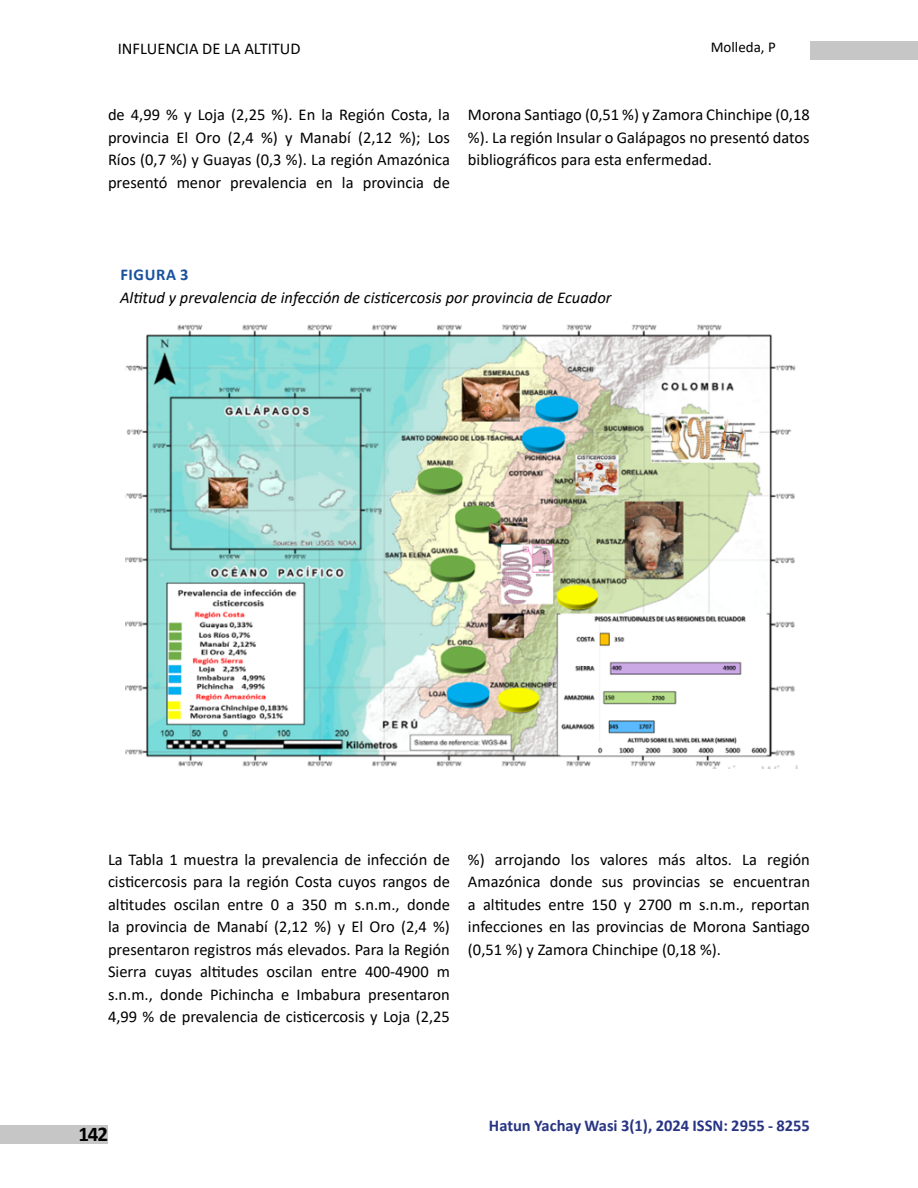
<style>
.page{position:relative;width:918px;height:1188px;background:#fff}
.page>*{position:absolute;margin:0;border:0;box-sizing:border-box;transform-origin:0 0}
.t1{font:700 21px "Calibri";color:#000}
.t2{font:16.5px/22.5px "Calibri";color:#000;text-align:justify}
.t3{font:italic 16.5px "Calibri";color:#000}
.t4{font:700 16.5px "Calibri";color:#283583}
.t5{font:700 16.5px "Calibri";letter-spacing:.04em;color:#19519f}
.t6{font:15px "Calibri";color:#000}
</style>
<div class="page">
<div style="left:0;top:1125px;width:108px;height:19px;background:#c6c6c6"></div>
<div style="left:810px;top:41px;width:108px;height:19px;background:#c6c6c6"></div>
<img style="left:125px;top:324px;width:673px;height:444px">
<p class="t2" style="left:118px;top:36px;width:184px">INFLUENCIA DE LA ALTITUD</p>
<p class="t6" style="left:711px;top:37px;width:67px">Molleda, P</p>
<p class="t2" style="left:108px;top:103px;width:344px">de 4,99 % y Loja (2,25 %). En la Región Costa, la provincia El Oro (2,4 %) y Manabí (2,12 %); Los Ríos (0,7 %) y Guayas (0,3 %). La región Amazónica presentó menor prevalencia en la provincia de</p>
<p class="t2" style="left:468px;top:103px;width:343px">Morona Santiago (0,51 %) y Zamora Chinchipe (0,18 %). La región Insular o Galápagos no presentó datos bibliográficos para esta enfermedad.</p>
<p class="t5" style="left:120px;top:263px;width:70px">FIGURA 3</p>
<p class="t3" style="left:120px;top:286px;width:493px">Altitud y prevalencia de infección de cisticercosis por provincia de Ecuador</p>
<p class="t2" style="left:108px;top:848px;width:344px">La Tabla 1 muestra la prevalencia de infección de cisticercosis para la región Costa cuyos rangos de altitudes oscilan entre 0 a 350 m s.n.m., donde la provincia de Manabí (2,12 %) y El Oro (2,4 %) presentaron registros más elevados. Para la Región Sierra cuyas altitudes oscilan entre 400-4900 m s.n.m., donde Pichincha e Imbabura presentaron 4,99 % de prevalencia de cisticercosis y Loja (2,25</p>
<p class="t2" style="left:468px;top:848px;width:344px">%) arrojando los valores más altos. La región Amazónica donde sus provincias se encuentran a altitudes entre 150 y 2700 m s.n.m., reportan infecciones en las provincias de Morona Santiago (0,51 %) y Zamora Chinchipe (0,18 %).</p>
<p class="t1" style="left:78px;top:1119px;width:31px">142</p>
<p class="t4" style="left:489px;top:1114px;width:323px">Hatun Yachay Wasi 3(1), 2024 ISSN: 2955 - 8255</p>
</div>
